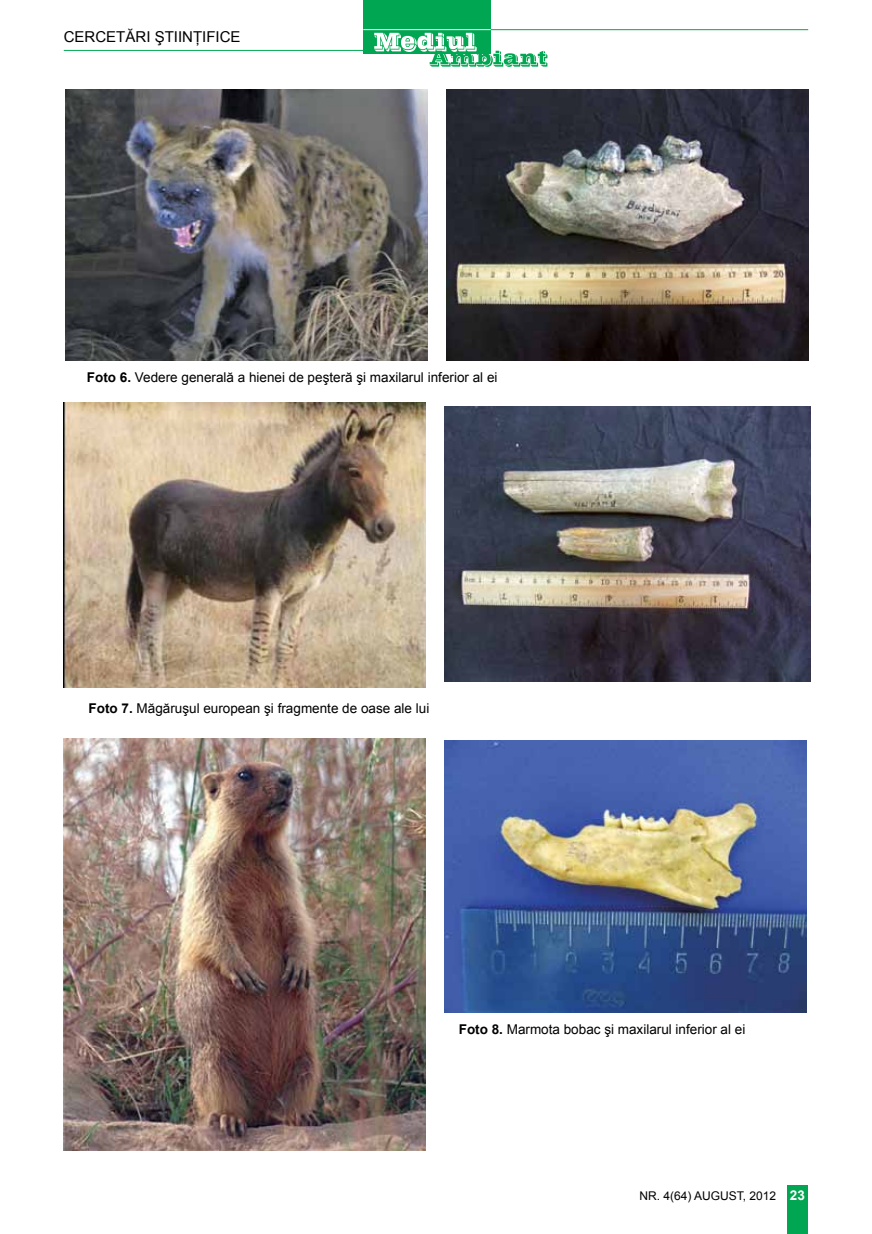
<style>
.page{position:relative;width:872px;height:1234px;background:#fff}
.page>*{position:absolute;margin:0;border:0;box-sizing:border-box;transform-origin:0 0}
.t1{font:15px "Arial";color:#000}
.t2{font:13.5px "Arial";color:#000}
.t3{font:12px "Arial";color:#000}
.s1{font-weight:700}
.s2{font-weight:700;font-size:13.5px;color:#fff}
</style>
<div class="page">
<div style="left:363px;top:0;width:128px;height:53px;background:#00a651"></div>
<hr style="left:64px;top:50px;width:320px;height:1px;background:#00a651">
<hr style="left:491px;top:29px;width:317px;height:1px;background:#00a651">
<svg style="left:374px;top:33px;width:173px;height:34px"></svg>
<hr style="left:363px;top:29px;width:128px;height:1px;background:#fff">
<div style="left:787px;top:1185px;width:21px;height:48px;background:#00a651"></div>
<img style="left:446px;top:89px;width:362px;height:271px">
<img style="left:66px;top:90px;width:361px;height:271px">
<img style="left:64px;top:403px;width:361px;height:284px">
<img style="left:444px;top:407px;width:366px;height:274px">
<img style="left:64px;top:738px;width:361px;height:412px">
<img style="left:444px;top:740px;width:362px;height:272px">
<p class="t1" style="left:64px;top:27px;width:12px">cercet</p>
<p class="t1" style="left:125px;top:27px;width:38px">ări ştiin</p>
<p class="t1" style="left:193px;top:27px;width:18px">ţifice</p>
<p class="t2" style="left:87px;top:368px;width:412px"><span class="s1">Foto 6.</span> Vedere generală a hienei de peşteră şi maxilarul inferior al ei</p>
<p class="t2" style="left:89px;top:699px;width:342px"><span class="s1">Foto 7.</span> Măgăruşul european şi fragmente de oase ale lui</p>
<p class="t2" style="left:459px;top:1020px;width:288px"><span class="s1">Foto 8.</span> Marmota bobac şi maxilarul inferior al ei</p>
<p class="t3" style="left:639px;top:1187px;width:167px">NR. 4(64) AUGUST, 2012 <span class="s2">23</span></p>
</div>
